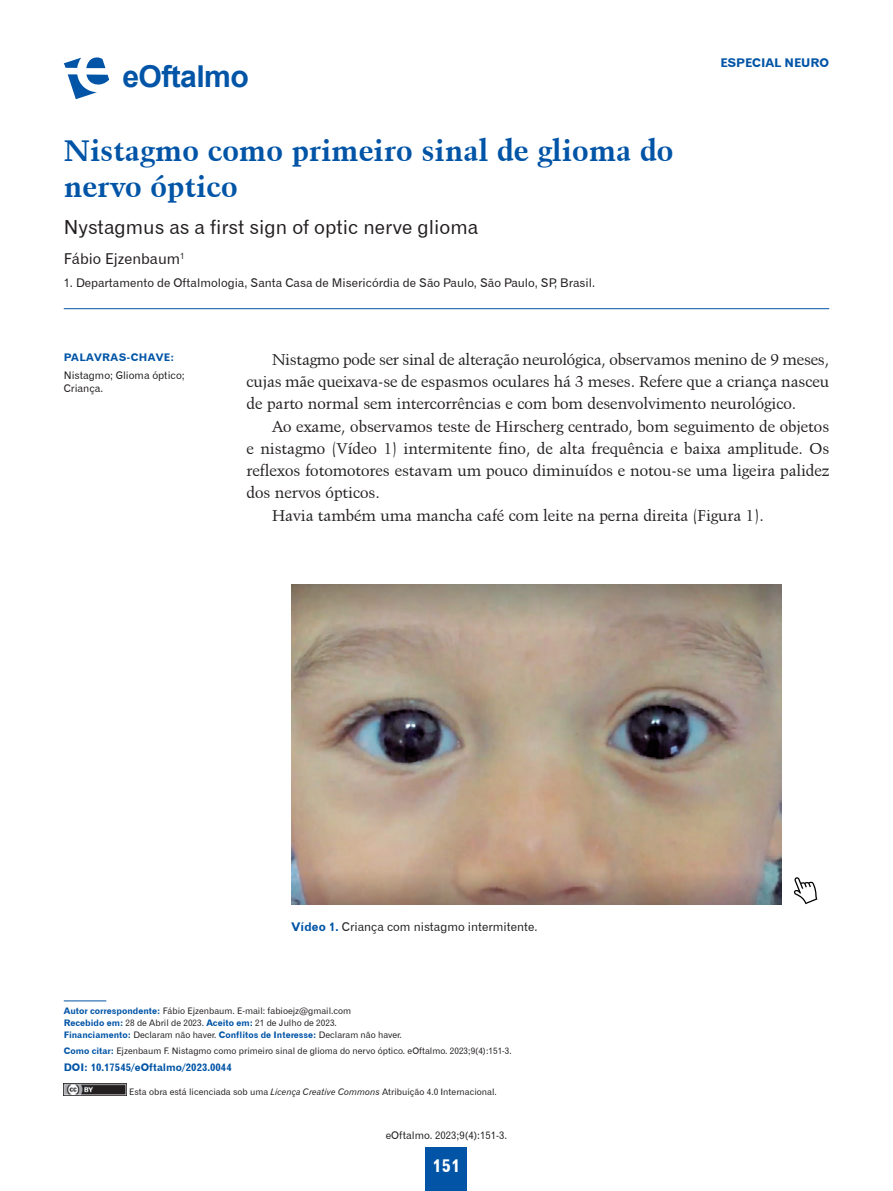
<style>
.page{position:relative;width:893px;height:1191px;background:#fff}
.page>*{position:absolute;margin:0;border:0;box-sizing:border-box;transform-origin:0 0}
.t1{font:700 30.15px "Arial";letter-spacing:-.02em;color:#0154a6}
.t2{font:700 30px/36px "Kuenstler 480 BT";color:#0154a6}
.t3{font:19.5px "Gothic 720 BT Roman B";color:#231f20}
.t4{font:18px "Gothic 720 BT Bold B";color:#fff}
.t5{font:15.75px/22.2px "Kuenstler 480 BT";color:#231f20;text-align:justify}
.t6{font:15px "Gothic 720 BT Roman B";color:#231f20}
.t7{font:12px "Gothic 720 BT Roman B";color:#231f20}
.t8{font:12px "Gothic 720 BT Bold B";color:#0154a6}
.t9{font:10.5px/13.5px "Gothic 720 BT Roman B";color:#231f20}
.t10{font:10.5px "Gothic 720 BT Bold B";color:#0154a6}
.t11{font:10.5px "Gothic 720 BT Bold B";letter-spacing:.04em;color:#0154a6}
.t12{font:9px/12px "Gothic 720 BT Roman B";color:#231f20}
.t13{font:9px "Gothic 720 BT Bold B";color:#0154a6}
.s1{font-family:"Gothic 720 BT Bold B";color:#0154a6}
.s2{font-family:"Gothic 720 BT Roman B";color:#231f20}
.s3{font-family:"Gothic 720 BT Italic B"}
</style>
<div class="page">
<svg style="left:68px;top:74px;width:41px;height:25px"></svg>
<svg style="left:64px;top:57px;width:41px;height:11px"></svg>
<div style="left:426px;top:1147px;width:41px;height:44px;background:#0154a6"></div>
<img style="left:64px;top:1083px;width:63px;height:12px">
<hr style="left:64px;top:308px;width:765px;height:1px;background:#0154a6">
<img style="left:292px;top:584px;width:490px;height:320px">
<svg style="left:793px;top:877px;width:24px;height:27px"></svg>
<hr style="left:64px;top:1000px;width:42px;height:1px;background:#0154a6">
<h1 class="t1" style="left:122px;top:55px;width:128px">eOftalmo</h1>
<h2 class="t2" style="left:64px;top:132px;width:611px">Nistagmo como primeiro sinal de glioma do nervo óptico</h2>
<p class="t3" style="left:64px;top:215px;width:416px">Nystagmus as a first sign of optic nerve glioma</p>
<p class="t6" style="left:64px;top:249px;width:122px">Fábio Ejzenbaum<sup>1</sup></p>
<p class="t7" style="left:64px;top:275px;width:533px">1. Departamento de Oftalmologia, Santa Casa de Misericórdia de São Paulo, São Paulo, SP, Brasil.</p>
<p class="t8" style="left:720px;top:55px;width:110px">ESPECIAL NEURO</p>
<p class="t11" style="left:64px;top:351px;width:112px">PALAVRAS-CHAVE:</p>
<p class="t9" style="left:64px;top:368px;width:123px">Nistagmo; Glioma óptico;<br>Criança.</p>
<p class="t5" style="left:247px;top:348px;width:584px;text-indent:26px">Nistagmo pode ser sinal de alteração neurológica, observamos menino de 9 meses, cujas mãe queixava-se de espasmos oculares há 3 meses. Refere que a criança nasceu de parto normal sem intercorrências e com bom desenvolvimento neurológico.</p>
<p class="t5" style="left:272px;top:415px;width:558px">Ao exame, observamos teste de Hirscherg centrado, bom seguimento de objetos</p>
<p class="t5" style="left:247px;top:437px;width:584px">e nistagmo (Vídeo 1) intermitente fino, de alta frequência e baixa amplitude. Os</p>
<p class="t5" style="left:247px;top:459px;width:584px">reflexos fotomotores estavam um pouco diminuídos e notou-se uma ligeira palidez</p>
<p class="t5" style="left:247px;top:481px;width:135px">dos nervos ópticos.</p>
<p class="t5" style="left:272px;top:504px;width:493px">Havia também uma mancha café com leite na perna direita (Figura 1).</p>
<p class="t7" style="left:292px;top:919px;width:247px"><span class="s1">Vídeo 1.</span> Criança com nistagmo intermitente.</p>
<p class="t12" style="left:64px;top:1004px;width:289px"><span class="s1">Autor correspondente:</span> Fábio Ejzenbaum. E-mail: fabioejz@gmail.com<br><span class="s1">Recebido em:</span> 28 de Abril de 2023. <span class="s1">Aceito em:</span> 21 de Julho de 2023.</p>
<p class="t13" style="left:64px;top:1029px;width:340px">Financiamento: <span class="s2">Declaram não haver.</span> Conflitos de Interesse: <span class="s2">Declaram não haver.</span></p>
<p class="t12" style="left:64px;top:1045px;width:449px"><span class="s1">Como citar:</span> Ejzenbaum F. Nistagmo como primeiro sinal de glioma do nervo óptico. eOftalmo. 2023;9(4):151-3.</p>
<p class="t10" style="left:64px;top:1060px;width:169px">DOI: 10.17545/eOftalmo/2023.0044</p>
<p class="t12" style="left:129px;top:1086px;width:369px">Esta obra está licenciada sob uma <span class="s3">Licença Creative Commons</span> Atribuição 4.0 Internacional.</p>
<p class="t9" style="left:386px;top:1128px;width:123px">eOftalmo. 2023;9(4):151-3.</p>
<p class="t4" style="left:433px;top:1154px;width:29px">151</p>
</div>
